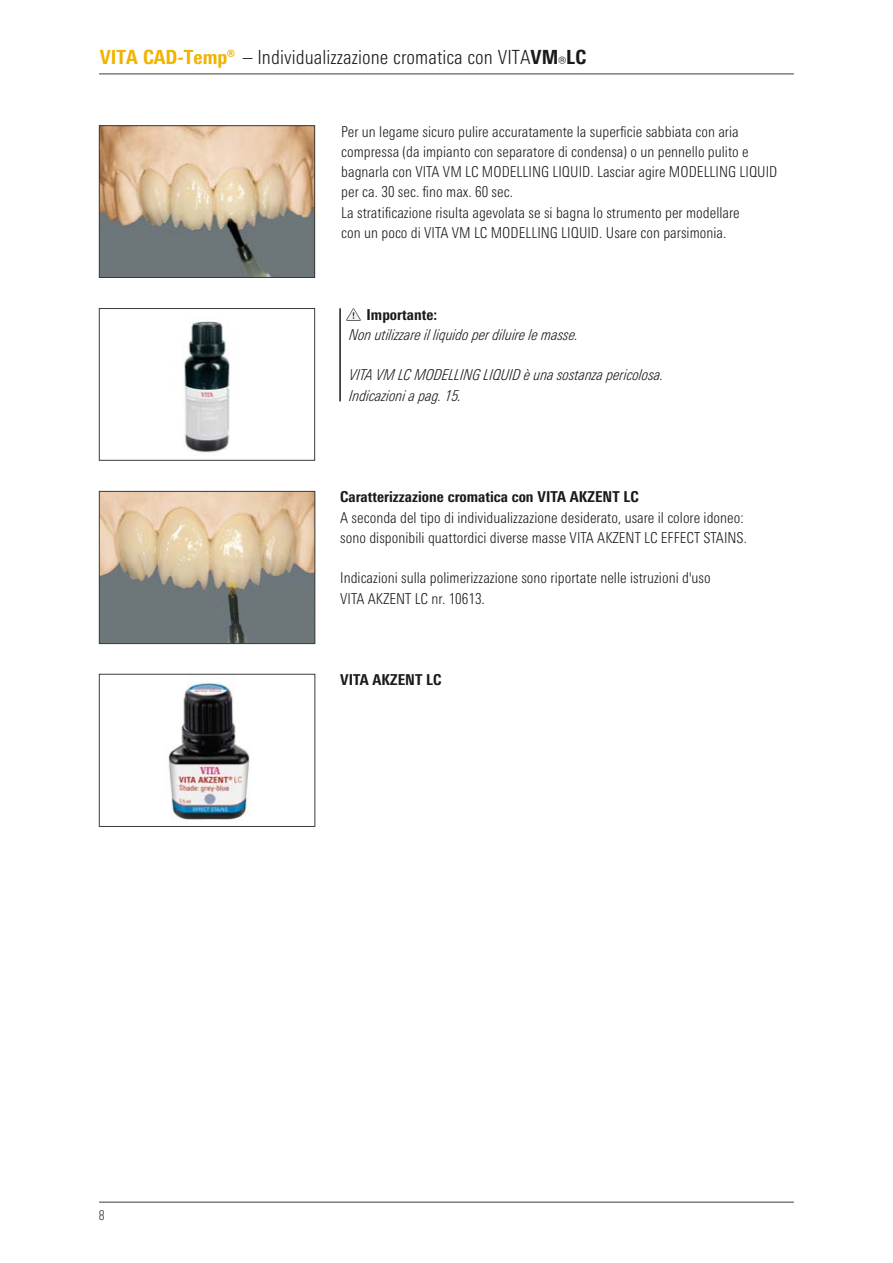
<style>
.page{position:relative;width:893px;height:1263px;background:#fff}
.page>*{position:absolute;margin:0;border:0;box-sizing:border-box;transform-origin:0 0}
.t1{font:300 condensed 19.5px "Univers Next Pro";letter-spacing:.005em;color:#1a1a1a}
.t2{font:300 condensed 15px/20.2px "Univers Next Pro";letter-spacing:.005em;color:#1a1a1a}
.t3{font:italic 300 condensed 15px/20.2px "Univers Next Pro";letter-spacing:.005em;color:#1a1a1a}
.t4{font:800 condensed 15px "Univers Next Pro";letter-spacing:.005em;color:#1a1a1a}
.t5{font:300 condensed 13.5px "Univers Next Pro";color:#3b3b3a}
.s1{font-weight:800;color:#f1b300}
.s2{font-weight:800}
</style>
<div class="page">
<hr style="left:99px;top:74px;width:695px;height:1px;background:#3b3b3a">
<hr style="left:99px;top:1202px;width:695px;height:1px;background:#3b3b3a">
<img style="left:101px;top:127px;width:212px;height:149px">
<div style="left:99px;top:125px;width:216px;height:153px;border:1px solid #3b3b3a"></div>
<img style="left:184px;top:319px;width:46px;height:134px">
<div style="left:99px;top:308px;width:216px;height:152px;border:1px solid #3b3b3a"></div>
<img style="left:101px;top:493px;width:212px;height:149px">
<div style="left:99px;top:491px;width:216px;height:153px;border:1px solid #3b3b3a"></div>
<img style="left:168px;top:683px;width:83px;height:137px">
<div style="left:99px;top:674px;width:216px;height:153px;border:1px solid #3b3b3a"></div>
<svg style="left:346px;top:308px;width:15px;height:13px"></svg>
<hr style="left:339px;top:308px;width:2px;height:93px;background:#1a1a1a">
<h1 class="t1" style="left:100px;top:46px;width:488px"><span class="s1">VITA CAD-Temp®</span> – Individualizzazione cromatica con VITA<span class="s2">VM</span>®<span class="s2">LC</span></h1>
<p class="t2" style="left:341px;top:121px;width:438px">Per un legame sicuro pulire accuratamente la superficie sabbiata con aria compressa (da impianto con separatore di condensa) o un pennello pulito e bagnarla con VITA VM LC MODELLING LIQUID. Lasciar agire MODELLING LIQUID per ca. 30 sec. fino max. 60 sec.<br>La stratificazione risulta agevolata se si bagna lo strumento per modellare<br>con un poco di VITA VM LC MODELLING LIQUID. Usare con parsimonia.</p>
<p class="t4" style="left:367px;top:305px;width:72px">Importante:</p>
<p class="t3" style="left:350px;top:324px;width:231px">Non utilizzare il liquido per diluire le masse.</p>
<p class="t3" style="left:350px;top:365px;width:316px">VITA VM LC MODELLING LIQUID è una sostanza pericolosa.<br>Indicazioni a pag. 15.</p>
<p class="t4" style="left:340px;top:488px;width:300px">Caratterizzazione cromatica con VITA AKZENT LC</p>
<p class="t2" style="left:340px;top:507px;width:408px">A seconda del tipo di individualizzazione desiderato, usare il colore idoneo: sono disponibili quattordici diverse masse VITA AKZENT LC EFFECT STAINS.</p>
<p class="t2" style="left:340px;top:568px;width:372px">Indicazioni sulla polimerizzazione sono riportate nelle istruzioni d'uso<br>VITA AKZENT LC nr. 10613.</p>
<p class="t5" style="left:99px;top:1207px;width:7px">8</p>
<p class="t4" style="left:340px;top:671px;width:103px">VITA AKZENT LC</p>
</div>
